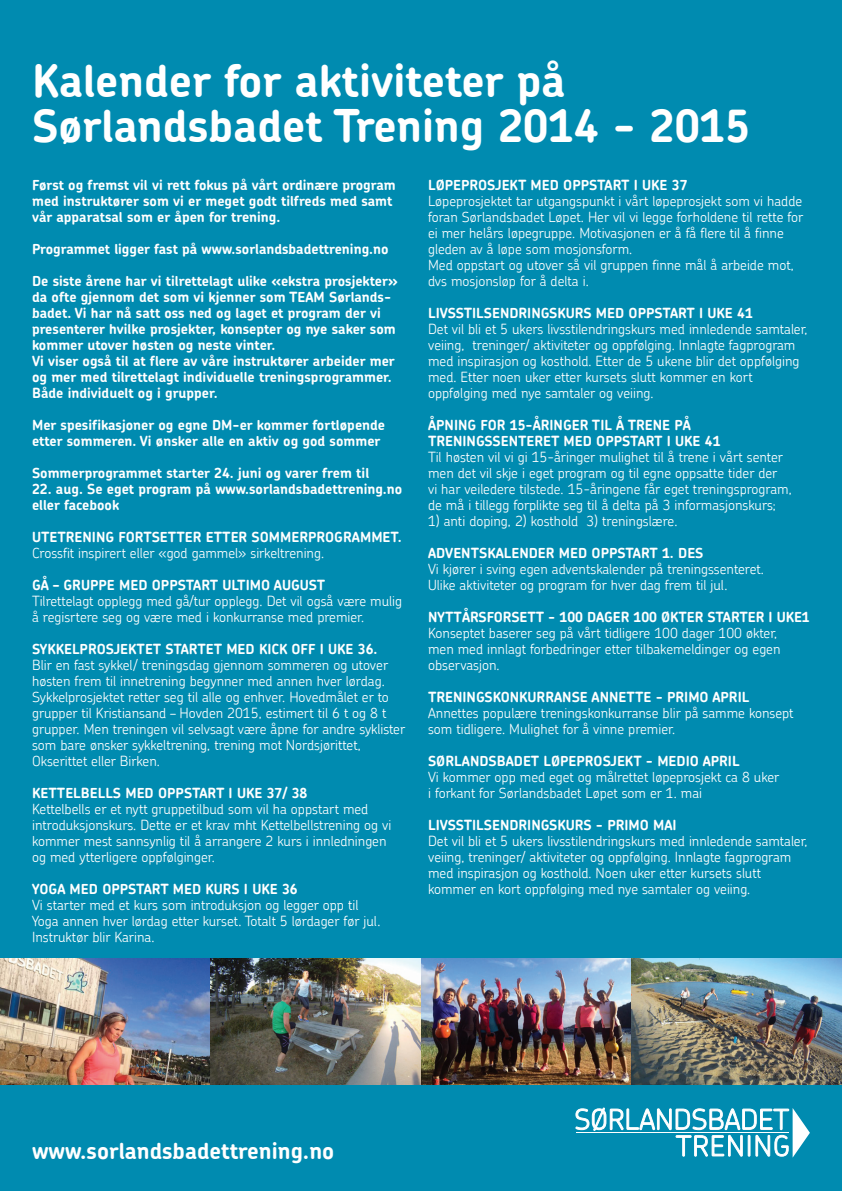
<style>
.page{position:relative;width:842px;height:1191px;background:#008bb0}
.page>*{position:absolute;margin:0;border:0;box-sizing:border-box;transform-origin:0 0}
.t1{font:700 45px/45px "Chevin";color:#fff}
.t2{font:700 22.6px "Chevin";color:#fff}
.t3{font:300 14px/16px "Chevin";color:#fff}
.t4{font:700 14px/16px "Chevin";color:#fff}
</style>
<div class="page">
<img style="left:0;top:958px;width:210px;height:126px">
<img style="left:421px;top:958px;width:210px;height:126px">
<img style="left:210px;top:958px;width:211px;height:126px">
<img style="left:631px;top:958px;width:211px;height:126px">
<svg style="left:575px;top:1107px;width:235px;height:50px"></svg>
<h1 class="t1" style="left:32px;top:57px;width:720px">Kalender for aktiviteter på<br>Sørlandsbadet Trening 2014 - 2015</h1>
<p class="t4" style="left:32px;top:177px;width:365px">Først og fremst vil vi rett fokus på vårt ordinære program med instruktører som vi er meget godt tilfreds med samt vår apparatsal som er åpen for trening.</p>
<p class="t4" style="left:32px;top:241px;width:358px">Programmet ligger fast på www.sorlandsbadettrening.no</p>
<p class="t4" style="left:32px;top:273px;width:367px">De siste årene har vi tilrettelagt ulike «ekstra prosjekter» da ofte gjennom det som vi kjenner som TEAM Sørlands&shy;badet. Vi har nå satt oss ned og laget et program der vi presenterer hvilke prosjekter, konsepter og nye saker som kommer utover høsten og neste vinter.<br>Vi viser også til at flere av våre instruktører arbeider mer og mer med tilrettelagt individuelle treningsprogrammer.<br>Både individuelt og i grupper.</p>
<p class="t4" style="left:32px;top:417px;width:355px">Mer spesifikasjoner og egne DM-er kommer fortløpende etter sommeren. Vi ønsker alle en aktiv og god sommer</p>
<p class="t4" style="left:32px;top:465px;width:339px">Sommerprogrammet starter 24. juni og varer frem til</p>
<p class="t4" style="left:32px;top:481px;width:372px">22. aug. Se eget program på www.sorlandsbadettrening.no eller facebook</p>
<p class="t4" style="left:32px;top:529px;width:121px">Utetrening fortsette</p>
<p class="t4" style="left:193px;top:529px;width:22px">r ette</p>
<p class="t4" style="left:239px;top:529px;width:41px">r somme</p>
<p class="t4" style="left:299px;top:529px;width:63px">rprogrammet</p>
<p class="t4" style="left:398px;top:529px;width:5px">.</p>
<p class="t3" style="left:32px;top:545px;width:294px">Crossfit inspirert eller «god gammel» sirkeltrening.</p>
<p class="t4" style="left:32px;top:577px;width:59px">Gå – gruppe</p>
<p class="t4" style="left:119px;top:577px;width:10px">med</p>
<p class="t4" style="left:152px;top:577px;width:18px">oppsta</p>
<p class="t4" style="left:201px;top:577px;width:108px">rt ultimo august</p>
<p class="t3" style="left:32px;top:593px;width:371px">Tilrettelagt opplegg med gå/tur opplegg. Det vil også være mulig å regisrtere seg og være med i konkurranse med premier.</p>
<p class="t4" style="left:32px;top:641px;width:98px">Sykkelprosjektet</p>
<p class="t4" style="left:165px;top:641px;width:42px">startet</p>
<p class="t4" style="left:226px;top:641px;width:10px">med</p>
<p class="t4" style="left:259px;top:641px;width:42px">Kick Off</p>
<p class="t4" style="left:320px;top:641px;width:18px">i uke</p>
<p class="t4" style="left:358px;top:641px;width:21px">36.</p>
<p class="t3" style="left:32px;top:657px;width:375px">Blir en fast sykkel/ treningsdag gjennom sommeren og utover høsten frem til innetrening begynner med annen hver lørdag.<br>Sykkelprosjektet retter seg til alle og enhver. Hovedmålet er to grupper til Kristiansand – Hovden 2015, estimert til 6 t og 8 t grupper. Men treningen vil selvsagt være åpne for andre syklister som bare ønsker sykkeltrening, trening mot Nordsjørittet, Okserittet eller Birken.</p>
<p class="t4" style="left:32px;top:785px;width:18px">Kette</p>
<p class="t4" style="left:73px;top:785px;width:62px">lbells med</p>
<p class="t4" style="left:158px;top:785px;width:18px">oppsta</p>
<p class="t4" style="left:208px;top:785px;width:39px">rt i uke</p>
<p class="t4" style="left:267px;top:785px;width:42px">37/ 38</p>
<p class="t3" style="left:32px;top:801px;width:361px">Kettelbells er et nytt gruppetilbud som vil ha oppstart med introduksjonskurs. Dette er et krav mht Kettelbellstrening og vi kommer mest sannsynlig til å arrangere 2 kurs i innledningen og med ytterligere oppfølginger.</p>
<p class="t4" style="left:32px;top:881px;width:48px">Yoga med</p>
<p class="t4" style="left:102px;top:881px;width:18px">oppsta</p>
<p class="t4" style="left:152px;top:881px;width:31px">rt med</p>
<p class="t4" style="left:206px;top:881px;width:56px">kurs i uke</p>
<p class="t4" style="left:282px;top:881px;width:17px">36</p>
<p class="t3" style="left:32px;top:897px;width:350px">Vi starter med et kurs som introduksjon og legger opp til<br>Yoga annen hver lørdag etter kurset. Totalt 5 lørdager før jul.<br>Instruktør blir Karina.</p>
<p class="t4" style="left:428px;top:177px;width:83px">Løpeprosjekt</p>
<p class="t4" style="left:530px;top:177px;width:10px">med</p>
<p class="t4" style="left:563px;top:177px;width:18px">oppsta</p>
<p class="t4" style="left:613px;top:177px;width:39px">rt i uke</p>
<p class="t4" style="left:672px;top:177px;width:17px">37</p>
<p class="t3" style="left:428px;top:193px;width:377px">Løpeprosjektet tar utgangspunkt i vårt løpeprosjekt som vi hadde foran Sørlandsbadet Løpet. Her vil vi legge forholdene til rette for ei mer helårs løpegruppe. Motivasjonen er å få flere til å finne gleden av å løpe som mosjonsform.<br>Med oppstart og utover så vil gruppen finne mål å arbeide mot, dvs mosjonsløp for å delta i.</p>
<p class="t4" style="left:428px;top:305px;width:21px">Livsst</p>
<p class="t4" style="left:472px;top:305px;width:87px">ilsendringsku</p>
<p class="t4" style="left:575px;top:305px;width:31px">rs med</p>
<p class="t4" style="left:629px;top:305px;width:18px">oppsta</p>
<p class="t4" style="left:678px;top:305px;width:39px">rt i uke</p>
<p class="t4" style="left:737px;top:305px;width:17px">41</p>
<p class="t3" style="left:428px;top:321px;width:381px">Det vil bli et 5 ukers livsstilendringskurs med innledende samtaler, veiing, treninger/ aktiviteter og oppfølging. Innlagte fagprogram med inspirasjon og kosthold. Etter de 5 ukene blir det oppfølging med. Etter noen uker etter kursets slutt kommer en kort oppfølging med nye samtaler og veiing.</p>
<p class="t4" style="left:428px;top:417px;width:264px">Åpning for 15-åringer til å trene på treningssenteret med</p>
<p class="t4" style="left:596px;top:433px;width:18px">oppsta</p>
<p class="t4" style="left:646px;top:433px;width:39px">rt i uke</p>
<p class="t4" style="left:705px;top:433px;width:17px">41</p>
<p class="t3" style="left:428px;top:449px;width:365px">Til høsten vil vi gi 15-åringer mulighet til å trene i vårt senter men det vil skje i eget program og til egne oppsatte tider der<br>vi har veiledere tilstede. 15-åringene får eget treningsprogram, de må i tillegg forplikte seg til å delta på 3 informasjonskurs;</p>
<p class="t3" style="left:428px;top:513px;width:251px">1) anti doping, 2) kosthold 3) treningslære.</p>
<p class="t4" style="left:428px;top:545px;width:52px">Adventska</p>
<p class="t4" style="left:504px;top:545px;width:65px">lender med</p>
<p class="t4" style="left:592px;top:545px;width:18px">oppsta</p>
<p class="t4" style="left:641px;top:545px;width:46px">rt 1. des</p>
<p class="t3" style="left:428px;top:561px;width:337px">Vi kjører i sving egen adventskalender på treningssenteret.<br>Ulike aktiviteter og program for hver dag frem til jul.</p>
<p class="t4" style="left:428px;top:609px;width:93px">Nyttårsforsett</p>
<p class="t4" style="left:548px;top:609px;width:263px">- 100 dager 100 økte r starte r i uke1</p>
<p class="t3" style="left:428px;top:625px;width:354px">Konseptet baserer seg på vårt tidligere 100 dager 100 økter, men med innlagt forbedringer etter tilbakemeldinger og egen observasjon.</p>
<p class="t4" style="left:428px;top:689px;width:200px">Treningskonkurranse Annette</p>
<p class="t4" style="left:656px;top:689px;width:95px">- primo april</p>
<p class="t3" style="left:428px;top:705px;width:367px">Annettes populære treningskonkurranse blir på samme konsept som tidligere. Mulighet for å vinne premier.</p>
<p class="t4" style="left:428px;top:753px;width:61px">Sørlandsbadet</p>
<p class="t4" style="left:543px;top:753px;width:83px">Løpeprosjekt</p>
<p class="t4" style="left:646px;top:753px;width:22px">- med</p>
<p class="t4" style="left:686px;top:753px;width:55px">io april</p>
<p class="t3" style="left:428px;top:769px;width:353px">Vi kommer opp med eget og målrettet løpeprosjekt ca 8 uker i forkant for Sørlandsbadet Løpet som er 1. mai</p>
<p class="t4" style="left:428px;top:817px;width:21px">Livsst</p>
<p class="t4" style="left:472px;top:817px;width:87px">ilsendringsku</p>
<p class="t4" style="left:575px;top:817px;width:103px">rs - primo mai</p>
<p class="t3" style="left:428px;top:833px;width:381px">Det vil bli et 5 ukers livsstilendringskurs med innledende samtaler, veiing, treninger/ aktiviteter og oppfølging. Innlagte fagprogram med inspirasjon og kosthold. Noen uker etter kursets slutt kommer en kort oppfølging med nye samtaler og veiing.</p>
<h2 class="t2" style="left:32px;top:1135px;width:304px">www.sorlandsbadettrening.no</h2>
</div>
